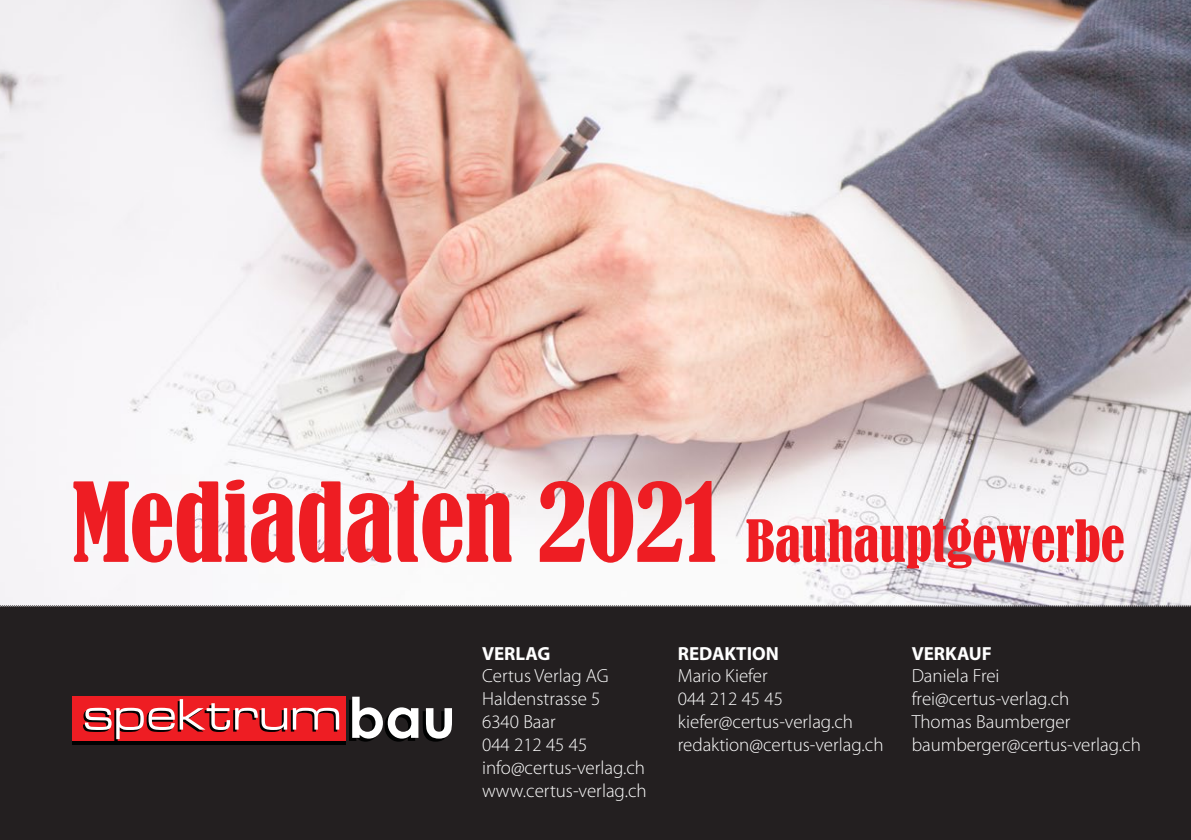
<style>
.page{position:relative;width:1191px;height:840px;background:#fff}
.page>*{position:absolute;margin:0;border:0;box-sizing:border-box;transform-origin:0 0}
.t1{font:condensed 54px "Bernard";color:#ee1d23}
.t2{font:300 19px/22.8px "Myriad Pro";color:#fff}
.t3{font:700 19px "Myriad Pro";color:#fff}
.s1{font-size:102px}
</style>
<div class="page">
<img style="left:0;top:0;width:1191px;height:604px">
<div style="left:0;top:604px;width:1191px;height:235px;background:#231f20"></div>
<div style="left:72px;top:696px;width:273px;height:44px;background:#ee1d23"></div>
<svg style="left:349px;top:696px;width:103px;height:45px"></svg>
<svg style="left:72px;top:740px;width:273px;height:4px"></svg>
<svg style="left:83px;top:699px;width:256px;height:41px"></svg>
<h1 class="t1" style="left:71px;top:509px;width:1054px"><span class="s1">Mediadaten 2021</span> Bauhauptgewerbe</h1>
<p class="t3" style="left:482px;top:642px;width:70px">VERLAG</p>
<p class="t2" style="left:482px;top:664px;width:166px">Certus Verlag AG<br>Haldenstrasse 5<br>6340 Baar<br>044 212 45 45 info@certus-verlag.ch www.certus-verlag.ch</p>
<p class="t3" style="left:677px;top:642px;width:103px">REDAKTION</p>
<p class="t2" style="left:677px;top:664px;width:207px">Mario Kiefer<br>044 212 45 45 kiefer@certus-verlag.ch redaktion@certus-verlag.ch</p>
<p class="t3" style="left:911px;top:642px;width:82px">VERKAUF</p>
<p class="t2" style="left:911px;top:664px;width:231px">Daniela Frei frei@certus-verlag.ch<br>Thomas Baumberger baumberger@certus-verlag.ch</p>
</div>
